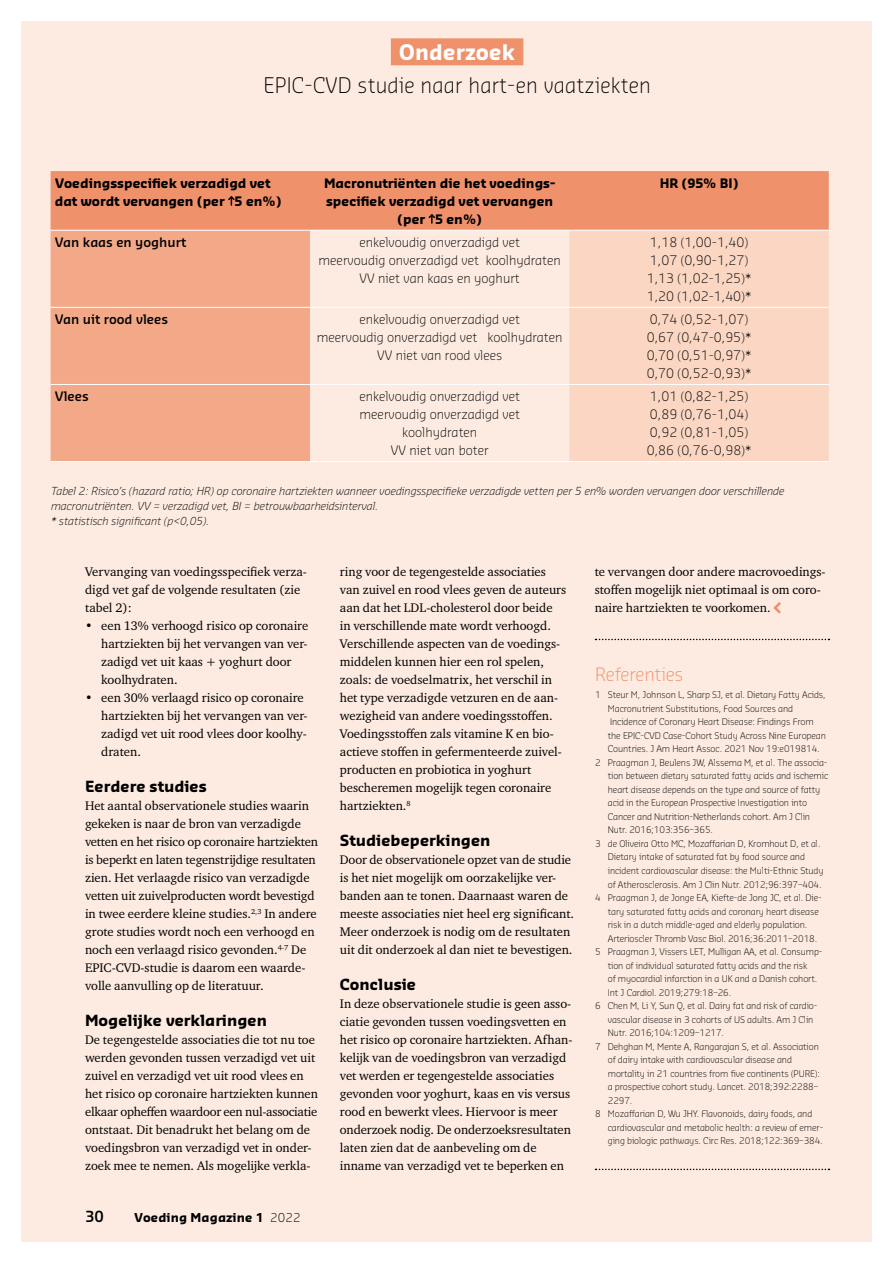
<style>
.page{position:relative;width:893px;height:1263px;background:#fff}
.page>*{position:absolute;margin:0;border:0;box-sizing:border-box;transform-origin:0 0}
.t1{font:300 21px "Sansa Std";letter-spacing:.01em;color:#000}
.t2{font:700 21px "Sansa Std";letter-spacing:.01em;color:#fff}
.t3{font:300 18px "Sansa Std";letter-spacing:-.01em;color:#ef916b}
.t4{font:700 15px "Sansa Std";color:#000}
.t5{font:600 15px "Sansa Std";color:#000}
.t6{font:12.75px/18px "Charter ITC Std";color:#000}
.t7{font:300 12.75px/18px "Sansa Std";color:#000;text-align:center}
.t8{font:700 12.75px/18px "Sansa Std";color:#000}
.t9{font:600 12.75px "Sansa Std";color:#000}
.t10{font:700 12px "Sansa Std";letter-spacing:.01em;color:#000}
.t11{font:italic 300 10.8px/15px "Sansa Std";color:#000}
.t12{font:300 9px "Sansa Std";letter-spacing:-.01em;color:#000}
.s1{font-weight:300}
</style>
<div class="page">
<div style="left:21px;top:21px;width:851px;height:1221px;background:#fdebe1"></div>
<svg style="left:773px;top:602px;width:8px;height:12px"></svg>
<svg style="left:595px;top:1169px;width:234px;height:1px"></svg>
<svg style="left:595px;top:639px;width:234px;height:1px"></svg>
<div style="left:51px;top:171px;width:778px;height:59px;background:#ef916b"></div>
<div style="left:51px;top:231px;width:259px;height:230px;background:#f3a987"></div>
<div style="left:569px;top:231px;width:260px;height:230px;background:#fad6c3"></div>
<hr style="left:51px;top:230px;width:259px;height:1px;background:#fff">
<hr style="left:310px;top:230px;width:259px;height:1px;background:#fff">
<hr style="left:569px;top:230px;width:260px;height:1px;background:#fff">
<hr style="left:51px;top:307px;width:259px;height:1px;background:#fff">
<hr style="left:310px;top:307px;width:259px;height:1px;background:#fff">
<hr style="left:569px;top:307px;width:260px;height:1px;background:#fff">
<hr style="left:51px;top:384px;width:259px;height:1px;background:#fff">
<hr style="left:310px;top:384px;width:259px;height:1px;background:#fff">
<hr style="left:569px;top:384px;width:260px;height:1px;background:#fff">
<hr style="left:51px;top:461px;width:259px;height:1px;background:#fff">
<hr style="left:310px;top:461px;width:259px;height:1px;background:#fff">
<hr style="left:569px;top:461px;width:260px;height:1px;background:#fff">
<svg style="left:227px;top:195px;width:9px;height:10px"></svg>
<svg style="left:427px;top:213px;width:9px;height:10px"></svg>
<div style="left:391px;top:38px;width:132px;height:27px;background:#ef916b"></div>
<h1 class="t2" style="left:399px;top:38px;width:117px">Onderzoek</h1>
<h1 class="t1" style="left:263px;top:71px;width:389px">EPIC-CVD studie naar hart-en vaatziekten</h1>
<p class="t8" style="left:55px;top:173px;width:228px">Voedingsspecifiek verzadigd vet dat wordt vervangen (per 5 en%)</p>
<p class="t8" style="left:324px;top:173px;width:233px;text-align:center">Macronutriënten die het voedings&shy;specifiek verzadigd vet vervangen (per 5 en%)</p>
<p class="t8" style="left:660px;top:173px;width:80px">HR (95% BI)</p>
<p class="t9" style="left:55px;top:234px;width:133px">Van kaas en yoghurt</p>
<p class="t7" style="left:318px;top:233px;width:244px">enkelvoudig onverzadigd vet<br>meervoudig onverzadigd vet koolhydraten<br>VV niet van kaas en yoghurt</p>
<p class="t7" style="left:647px;top:233px;width:106px;text-align:left">1,18 (1,00-1,40)<br>1,07 (0,90-1,27)<br>1,13 (1,02-1,25)*<br>1,20 (1,02-1,40)*</p>
<p class="t9" style="left:55px;top:311px;width:115px">Van uit rood vlees</p>
<p class="t7" style="left:317px;top:310px;width:247px">enkelvoudig onverzadigd vet<br>meervoudig onverzadigd vet koolhydraten<br>VV niet van rood vlees</p>
<p class="t7" style="left:647px;top:310px;width:106px;text-align:left">0,74 (0,52-1,07)<br>0,67 (0,47-0,95)*<br>0,70 (0,51-0,97)*<br>0,70 (0,52-0,93)*</p>
<p class="t9" style="left:55px;top:388px;width:35px">Vlees</p>
<p class="t7" style="left:359px;top:387px;width:162px">enkelvoudig onverzadigd vet meervoudig onverzadigd vet koolhydraten<br>VV niet van boter</p>
<p class="t7" style="left:647px;top:387px;width:106px;text-align:left">1,01 (0,82-1,25)<br>0,89 (0,76-1,04)<br>0,92 (0,81-1,05)<br>0,86 (0,76-0,98)*</p>
<p class="t11" style="left:51px;top:483px;width:735px">Tabel 2: Risico’s (hazard ratio; HR) op coronaire hartziekten wanneer voedingsspecifieke verzadigde vetten per 5 en% worden vervangen door verschillende macronutriënten. VV = verzadigd vet, BI = betrouwbaarheidsinterval.<br>* statistisch significant (p&lt;0,05).</p>
<p class="t6" style="left:85px;top:562px;width:223px">Vervanging van voedingsspecifiek verza&shy;digd vet gaf de volgende resultaten (zie tabel 2):</p>
<p class="t6" style="left:101px;top:616px;width:209px;text-indent:-16px">• een 13% verhoogd risico op coronaire hartziekten bij het vervangen van ver&shy;zadigd vet uit kaas + yoghurt door koolhydraten.</p>
<p class="t6" style="left:101px;top:688px;width:208px;text-indent:-16px">• een 30% verlaagd risico op coronaire hartziekten bij het vervangen van ver&shy;zadigd vet uit rood vlees door koolhy&shy;draten.</p>
<p class="t4" style="left:85px;top:777px;width:123px">Eerdere studies</p>
<p class="t6" style="left:85px;top:796px;width:235px">Het aantal observationele studies waarin gekeken is naar de bron van verzadigde vetten en het risico op coronaire hartziekten is beperkt en laten tegenstrijdige resultaten zien. Het verlaagde risico van verzadigde vetten uit zuivelproducten wordt bevestigd in twee eerdere kleine studies.<sup>2,3</sup> In andere grote studies wordt noch een verhoogd en noch een verlaagd risico gevonden.<sup>4-7</sup> De EPIC-CVD-studie is daarom een waarde&shy;volle aanvulling op de literatuur.</p>
<p class="t4" style="left:85px;top:1011px;width:184px">Mogelijke verklaringen</p>
<p class="t6" style="left:85px;top:1030px;width:235px">De tegengestelde associaties die tot nu toe werden gevonden tussen verzadigd vet uit zuivel en verzadigd vet uit rood vlees en het risico op coronaire hartziekten kunnen elkaar opheffen waardoor een nul-associatie ontstaat. Dit benadrukt het belang om de voedingsbron van verzadigd vet in onder&shy;zoek mee te nemen. Als mogelijke verkla-</p>
<p class="t5" style="left:85px;top:1206px;width:20px">30</p>
<p class="t10" style="left:134px;top:1210px;width:168px">Voeding Magazine 1 <span class="s1">2022</span></p>
<p class="t6" style="left:340px;top:562px;width:228px">ring voor de tegengestelde associaties van zuivel en rood vlees geven de auteurs aan dat het LDL-cholesterol door beide in verschillende mate wordt verhoogd.<br>Verschillende aspecten van de voedings&shy;middelen kunnen hier een rol spelen, zoals: de voedselmatrix, het verschil in het type verzadigde vetzuren en de aan&shy;wezigheid van andere voedingsstoffen.<br>Voedingsstoffen zals vitamine K en bio&shy;actieve stoffen in gefermenteerde zuivel&shy;producten en probiotica in yoghurt bescheremen mogelijk tegen coronaire hartziekten.<sup>8</sup></p>
<p class="t4" style="left:340px;top:831px;width:152px">Studiebeperkingen</p>
<p class="t6" style="left:340px;top:850px;width:236px">Door de observationele opzet van de studie is het niet mogelijk om oorzakelijke ver&shy;banden aan te tonen. Daarnaast waren de meeste associaties niet heel erg significant.<br>Meer onderzoek is nodig om de resultaten uit dit onderzoek al dan niet te bevestigen.</p>
<p class="t4" style="left:340px;top:975px;width:78px">Conclusie</p>
<p class="t6" style="left:340px;top:994px;width:234px">In deze observationele studie is geen asso&shy;ciatie gevonden tussen voedingsvetten en het risico op coronaire hartziekten. Afhan&shy;kelijk van de voedingsbron van verzadigd vet werden er tegengestelde associaties gevonden voor yoghurt, kaas en vis versus rood en bewerkt vlees. Hiervoor is meer onderzoek nodig. De onderzoeksresultaten laten zien dat de aanbeveling om de inname van verzadigd vet te beperken en</p>
<p class="t6" style="left:595px;top:562px;width:232px">te vervangen door andere macrovoedings&shy;stoffen mogelijk niet optimaal is om coro&shy;naire hartziekten te voorkomen.</p>
<h2 class="t3" style="left:595px;top:662px;width:90px">Referenties</h2>
<p class="t12" style="left:595px;top:689px;width:232px">1 Steur M, Johnson L, Sharp SJ, et al. Dietary Fatty Acids,</p>
<p class="t12" style="left:608px;top:703px;width:187px">Macronutrient Substitutions, Food Sources and</p>
<p class="t12" style="left:610px;top:716px;width:205px">Incidence of Coronary Heart Disease: Findings From</p>
<p class="t12" style="left:608px;top:730px;width:220px">the EPIC-CVD Case-Cohort Study Across Nine European</p>
<p class="t12" style="left:608px;top:743px;width:213px">Countries. J Am Heart Assoc. 2021 Nov 19:e019814.</p>
<p class="t12" style="left:595px;top:757px;width:234px">2 Praagman J, Beulens JW, Alssema M, et al. The associa-</p>
<p class="t12" style="left:608px;top:770px;width:222px">tion between dietary saturated fatty acids and ischemic</p>
<p class="t12" style="left:608px;top:784px;width:214px">heart disease depends on the type and source of fatty</p>
<p class="t12" style="left:608px;top:797px;width:201px">acid in the European Prospective Investigation into</p>
<p class="t12" style="left:608px;top:811px;width:204px">Cancer and Nutrition-Netherlands cohort. Am J Clin</p>
<p class="t12" style="left:608px;top:824px;width:107px">Nutr. 2016;103:356–365.</p>
<p class="t12" style="left:595px;top:838px;width:227px">3 de Oliveira Otto MC, Mozaffarian D, Kromhout D, et al.</p>
<p class="t12" style="left:608px;top:851px;width:199px">Dietary intake of saturated fat by food source and</p>
<p class="t12" style="left:608px;top:865px;width:217px">incident cardiovascular disease: the Multi-Ethnic Study</p>
<p class="t12" style="left:608px;top:878px;width:215px">of Atherosclerosis. Am J Clin Nutr. 2012;96:397–404.</p>
<p class="t12" style="left:595px;top:892px;width:228px">4 Praagman J, de Jonge EA, Kiefte-de Jong JC, et al. Die-</p>
<p class="t12" style="left:608px;top:905px;width:212px">tary saturated fatty acids and coronary heart disease</p>
<p class="t12" style="left:608px;top:919px;width:201px">risk in a dutch middle-aged and elderly population.</p>
<p class="t12" style="left:608px;top:932px;width:211px">Arterioscler Thromb Vasc Biol. 2016;36:2011–2018.</p>
<p class="t12" style="left:595px;top:946px;width:229px">5 Praagman J, Vissers LET, Mulligan AA, et al. Consump-</p>
<p class="t12" style="left:608px;top:959px;width:201px">tion of individual saturated fatty acids and the risk</p>
<p class="t12" style="left:608px;top:973px;width:211px">of myocardial infarction in a UK and a Danish cohort.</p>
<p class="t12" style="left:608px;top:986px;width:125px">Int J Cardiol. 2019;279:18–26.</p>
<p class="t12" style="left:595px;top:1000px;width:224px">6 Chen M, Li Y, Sun Q, et al. Dairy fat and risk of cardio-</p>
<p class="t12" style="left:608px;top:1013px;width:207px">vascular disease in 3 cohorts of US adults. Am J Clin</p>
<p class="t12" style="left:608px;top:1027px;width:118px">Nutr. 2016;104:1209–1217.</p>
<p class="t12" style="left:595px;top:1040px;width:225px">7 Dehghan M, Mente A, Rangarajan S, et al. Association</p>
<p class="t12" style="left:608px;top:1054px;width:186px">of dairy intake with cardiovascular disease and</p>
<p class="t12" style="left:608px;top:1067px;width:214px">mortality in 21 countries from five continents (PURE):</p>
<p class="t12" style="left:608px;top:1081px;width:212px">a prospective cohort study. Lancet. 2018;392:2288–</p>
<p class="t12" style="left:608px;top:1094px;width:26px">2297.</p>
<p class="t12" style="left:595px;top:1108px;width:219px">8 Mozaffarian D, Wu JHY. Flavonoids, dairy foods, and</p>
<p class="t12" style="left:608px;top:1121px;width:217px">cardiovascular and metabolic health: a review of emer-</p>
<p class="t12" style="left:608px;top:1135px;width:216px">ging biologic pathways. Circ Res. 2018;122:369–384.</p>
</div>
